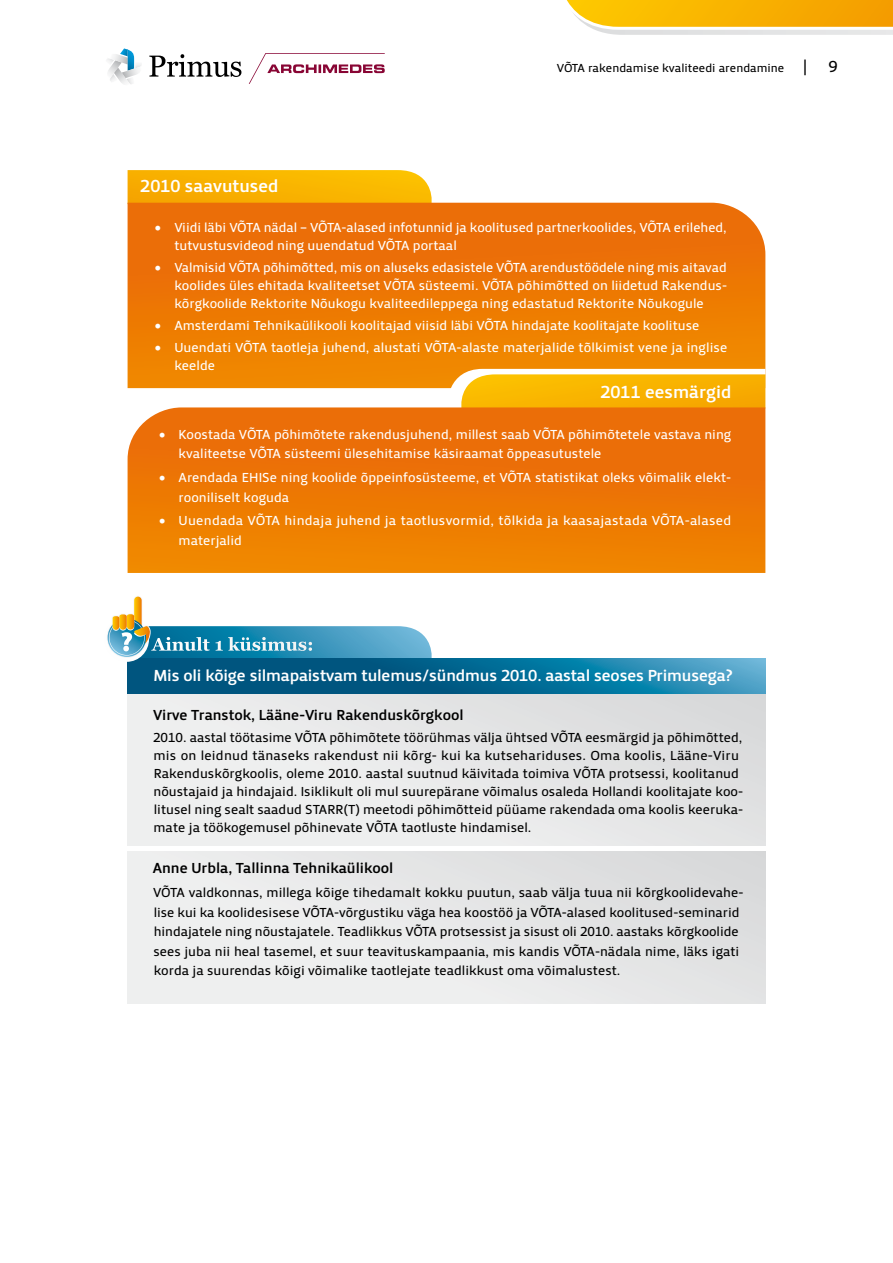
<style>
.page{position:relative;width:893px;height:1263px;background:#fff}
.page>*{position:absolute;margin:0;border:0;box-sizing:border-box;transform-origin:0 0}
.t1{font:18px "Priva Three Pro";color:#fff}
.t2{font:700 18px "Georgia";color:#fff}
.t3{font:16.5px "Priva Three Pro";letter-spacing:-.01em;color:#fff}
.t4{font:16.5px "Priva Two Pro";color:#000}
.t5{font:15px "Priva Three Pro";color:#000}
.t6{font:13.5px/18px "Priva Two Pro";color:#000}
.t7{font:13.5px/18px "Priva Two Pro";color:#fff}
.t8{font:12px "Priva Two Pro";color:#000}
.s1{font-size:16.5px}
</style>
<div class="page">
<svg style="left:249px;top:53px;width:136px;height:31px"></svg>
<svg style="left:149px;top:54px;width:92px;height:23px"></svg>
<svg style="left:107px;top:48px;width:34px;height:36px"></svg>
<svg style="left:566px;top:0;width:327px;height:35px;background:#f6c240"></svg>
<div style="left:128px;top:693px;width:637px;height:152px;background:linear-gradient(to right,#f1f2f2,#dededf)"></div>
<div style="left:128px;top:852px;width:637px;height:151px;background:linear-gradient(to right,#f1f2f2,#dededf)"></div>
<svg style="left:128px;top:659px;width:637px;height:34px;background:#0e6c95"></svg>
<svg style="left:128px;top:170px;width:304px;height:33px;background:#f8b405"></svg>
<svg style="left:128px;top:203px;width:637px;height:185px;background:#ed7805"></svg>
<svg style="left:447px;top:369px;width:318px;height:38px"></svg>
<svg style="left:128px;top:407px;width:637px;height:166px;background:#ed7806"></svg>
<svg style="left:107px;top:596px;width:325px;height:66px"></svg>
<p class="t8" style="left:557px;top:61px;width:252px">VÕTA rakendamise kvaliteedi arendamine <span class="s1">|</span></p>
<p class="t4" style="left:828px;top:56px;width:11px">9</p>
<h1 class="t1" style="left:140px;top:175px;width:140px">2010 saavutused</h1>
<p class="t7" style="left:174px;top:218px;width:554px;text-indent:-20px">• Viidi läbi VÕTA nädal – VÕTA-alased infotunnid ja koolitused partnerkoolides, VÕTA erilehed, tutvustusvideod ning uuendatud VÕTA portaal</p>
<p class="t7" style="left:174px;top:258px;width:554px;text-align:justify;text-indent:-20px">• Valmisid VÕTA põhimõtted, mis on aluseks edasistele VÕTA arendustöödele ning mis aitavad koolides üles ehitada kvaliteetset VÕTA süsteemi. VÕTA põhimõtted on liidetud Rakendus&shy;kõrgkoolide Rektorite Nõukogu kvaliteedileppega ning edastatud Rektorite Nõukogule</p>
<p class="t7" style="left:155px;top:317px;width:546px">• Amsterdami Tehnikaülikooli koolitajad viisid läbi VÕTA hindajate koolitajate koolituse</p>
<p class="t7" style="left:174px;top:339px;width:555px;text-indent:-20px">• Uuendati VÕTA taotleja juhend, alustati VÕTA-alaste materjalide tõlkimist vene ja inglise keelde</p>
<h1 class="t1" style="left:600px;top:380px;width:132px">2011 eesmärgid</h1>
<p class="t7" style="left:179px;top:424px;width:554px;line-height:19.5px;text-indent:-19px">• Koostada VÕTA põhimõtete rakendusjuhend, millest saab VÕTA põhimõtetele vastava ning kvaliteetse VÕTA süsteemi ülesehitamise käsiraamat õppeasutustele</p>
<p class="t7" style="left:179px;top:468px;width:554px;line-height:19.5px;text-indent:-20px">• Arendada EHISe ning koolide õppeinfosüsteeme, et VÕTA statistikat oleks võimalik elekt&shy;rooniliselt koguda</p>
<p class="t7" style="left:179px;top:511px;width:554px;line-height:19.5px;text-indent:-20px">• Uuendada VÕTA hindaja juhend ja taotlusvormid, tõlkida ja kaasajastada VÕTA-alased materjalid</p>
<h1 class="t2" style="left:152px;top:633px;width:163px">Ainult 1 küsimus:</h1>
<p class="t3" style="left:153px;top:665px;width:581px">Mis oli kõige silmapaistvam tulemus/sündmus 2010. aastal seoses Primusega?</p>
<p class="t5" style="left:153px;top:705px;width:312px">Virve Transtok, Lääne-Viru Rakenduskõrgkool</p>
<p class="t6" style="left:153px;top:729px;width:592px">2010. aastal töötasime VÕTA põhimõtete töörühmas välja ühtsed VÕTA eesmärgid ja põhimõtted, mis on leidnud tänaseks rakendust nii kõrg- kui ka kutsehariduses. Oma koolis, Lääne-Viru Rakenduskõrgkoolis, oleme 2010. aastal suutnud käivitada toimiva VÕTA protsessi, koolitanud nõustajaid ja hindajaid. Isiklikult oli mul suurepärane võimalus osaleda Hollandi koolitajate koo&shy;litusel ning sealt saadud STARR(T) meetodi põhimõtteid püüame rakendada oma koolis keeruka&shy;mate ja töökogemusel põhinevate VÕTA taotluste hindamisel.</p>
<p class="t5" style="left:153px;top:859px;width:242px">Anne Urbla, Tallinna Tehnikaülikool</p>
<p class="t6" style="left:153px;top:883px;width:592px;line-height:19.5px">VÕTA valdkonnas, millega kõige tihedamalt kokku puutun, saab välja tuua nii kõrgkoolidevahe&shy;lise kui ka koolidesisese VÕTA-võrgustiku väga hea koostöö ja VÕTA-alased koolitused-seminarid hindajatele ning nõustajatele. Teadlikkus VÕTA protsessist ja sisust oli 2010. aastaks kõrgkoolide sees juba nii heal tasemel, et suur teavituskampaania, mis kandis VÕTA-nädala nime, läks igati korda ja suurendas kõigi võimalike taotlejate teadlikkust oma võimalustest.</p>
</div>
